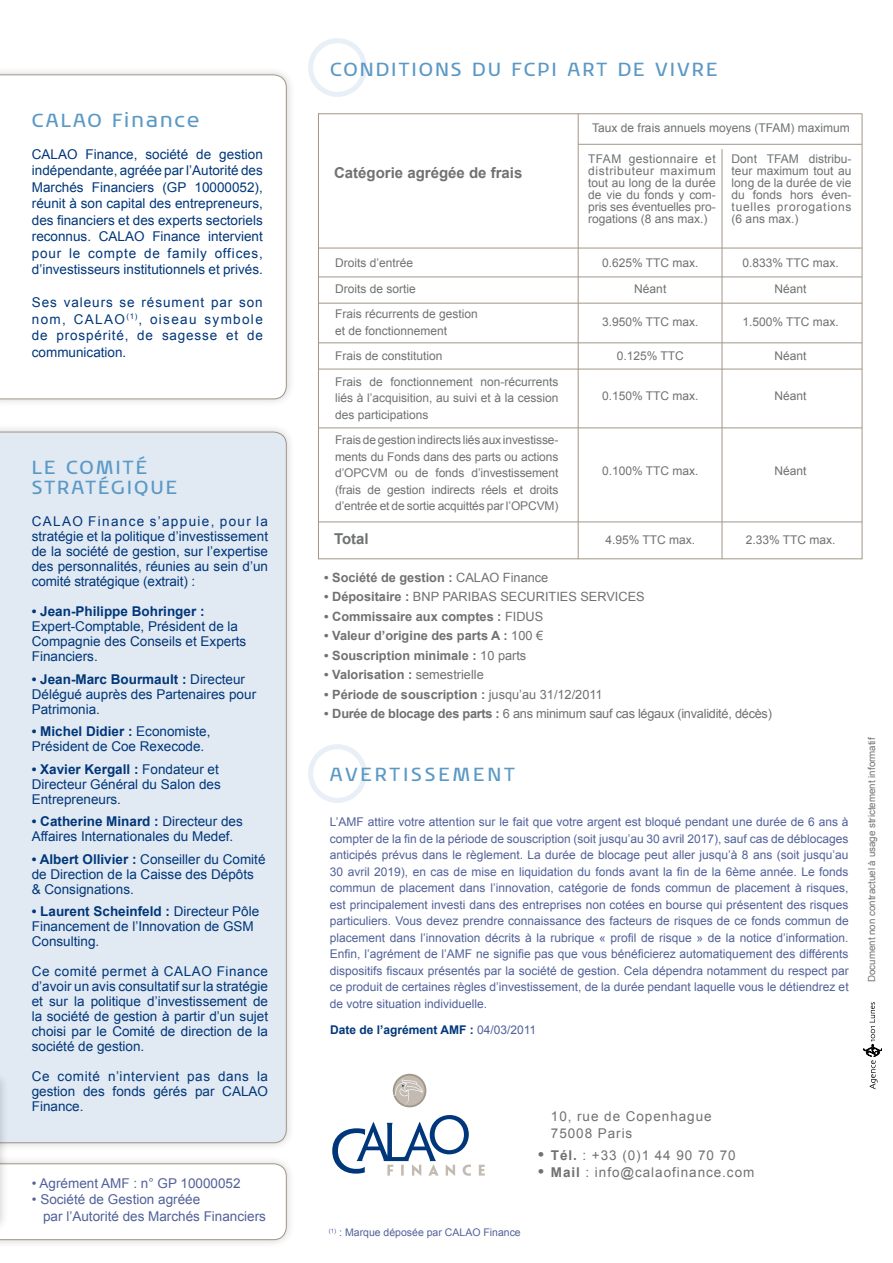
<style>
.page{position:relative;width:893px;height:1263px;background:#fff}
.page>*{position:absolute;margin:0;border:0;box-sizing:border-box;transform-origin:0 0}
.t1{font:19.5px/19.5px "Noa LT Std";letter-spacing:.1em;color:#5b99c5}
.t2{font:19.5px "Noa LT Std";color:#5b99c5}
.t3{font:700 15px "Arial";color:#707172}
.t4{font:13.5px/15px "Arial";color:#00377a}
.t5{font:13.5px/16.5px "Arial";color:#516199}
.t6{font:13.5px/16.5px "Arial";letter-spacing:.07em;color:#707172}
.t7{font:700 13.5px "Arial";color:#00377a}
.t8{font:700 12.75px "Arial";color:#707172}
.t9{font:12.75px "Arial";letter-spacing:-.02em;color:#707172}
.t10{font:12.75px "Arial";color:#707172}
.t11{font:12px/16.5px "Arial";color:#516199;text-align:justify}
.t12{font:12px/12px "Arial";color:#707172}
.t13{font:700 12px "Arial";color:#00377a}
.t14{font:10.5px "Arial";color:#516199}
.t15{font:9.75px "Arial";color:#707172}
.s1{font-weight:700}
.s2{font-weight:400}
.s3{font-weight:400;color:#516199}
.s4{font-weight:700;font-size:16.5px}
</style>
<div class="page">
<div style="left:0;top:423px;width:295px;height:729px;background:#000;opacity:.2"></div>
<div style="left:0;top:432px;width:286px;height:648px;background:#e1e9f3"></div>
<div style="left:0;top:66px;width:295px;height:342px;background:#000;opacity:.2"></div>
<svg style="left:0;top:75px;width:286px;height:324px"></svg>
<div style="left:0;top:1154px;width:295px;height:94px;background:#000;opacity:.2"></div>
<div style="left:0;top:1071px;width:9px;height:161px;background:#e0e8f2"></div>
<svg style="left:0;top:1080px;width:286px;height:160px"></svg>
<svg style="left:479px;top:1165px;width:6px;height:10px"></svg>
<svg style="left:332px;top:1115px;width:139px;height:61px"></svg>
<div style="left:394px;top:1075px;width:31px;height:31px;background:#c3bbb2;border-radius:50%"></div>
<div style="left:393px;top:1074px;width:33px;height:33px;border:2px solid #a19689;border-radius:50%"></div>
<svg style="left:392px;top:1079px;width:31px;height:27px"></svg>
<div style="left:308px;top:744px;width:59px;height:59px;border:5px solid #e8eff6;border-radius:50%"></div>
<div style="left:308px;top:38px;width:59px;height:59px;border:5px solid #e8eff6;border-radius:50%"></div>
<svg style="left:863px;top:1002px;width:19px;height:87px"></svg>
<hr style="left:722px;top:149px;width:1px;height:410px;background:#a19689">
<hr style="left:578px;top:114px;width:1px;height:445px;background:#a19689">
<hr style="left:862px;top:114px;width:1px;height:445px;background:#a19689">
<hr style="left:318px;top:113px;width:1px;height:446px;background:#a19689">
<hr style="left:318px;top:113px;width:544px;height:1px;background:#a19689">
<hr style="left:578px;top:144px;width:284px;height:1px;background:#a19689">
<hr style="left:318px;top:248px;width:544px;height:1px;background:#a19689">
<hr style="left:318px;top:558px;width:544px;height:1px;background:#a19689">
<hr style="left:318px;top:277px;width:544px;height:1px;background:#a19689">
<hr style="left:318px;top:303px;width:544px;height:1px;background:#a19689">
<hr style="left:318px;top:342px;width:544px;height:1px;background:#a19689">
<hr style="left:318px;top:369px;width:544px;height:1px;background:#a19689">
<hr style="left:318px;top:427px;width:544px;height:1px;background:#a19689">
<hr style="left:318px;top:521px;width:544px;height:1px;background:#a19689">
<h1 class="t1" style="left:32px;top:111px;width:169px">CALAO FINANCE</h1>
<p class="t4" style="left:32px;top:146px;width:232px;line-height:16.5px;text-align:justify">CALAO Finance, société de gestion indépendante, agréée par l’Autorité des Marchés Financiers (GP 10000052), réunit à son capital des entrepreneurs, des financiers et des experts sectoriels reconnus. CALAO Finance intervient pour le compte de family offices, d’investisseurs institutionnels et privés.</p>
<p class="t4" style="left:32px;top:294px;width:232px;line-height:16.5px;text-align:justify">Ses valeurs se résument par son nom, CALAO<sup>(1)</sup>, oiseau symbole de prospérité, de sagesse et de communication.</p>
<h1 class="t1" style="left:32px;top:458px;width:145px">LE COMITÉ<br>STRATÉGI QUE</h1>
<p class="t4" style="left:32px;top:514px;width:238px;text-align:justify">CALAO Finance s’appuie, pour la stratégie et la politique d’investissement de la société de gestion, sur l’expertise des personnalités, réunies au sein d’un comité stratégique (extrait) :</p>
<p class="t7" style="left:32px;top:602px;width:174px">• Jean-Philippe Bohringer :</p>
<p class="t4" style="left:32px;top:619px;width:216px">Expert-Comptable, Président de la<br>Compagnie des Conseils et Experts<br>Financiers.</p>
<p class="t4" style="left:32px;top:671px;width:226px"><span class="s1">• Jean-Marc Bourmault :</span> Directeur<br>Délégué auprès des Partenaires pour<br>Patrimonia.</p>
<p class="t4" style="left:32px;top:724px;width:180px"><span class="s1">• Michel Didier :</span> Economiste,<br>Président de Coe Rexecode.</p>
<p class="t4" style="left:32px;top:761px;width:191px"><span class="s1">• Xavier Kergall :</span> Fondateur et<br>Directeur Général du Salon des<br>Entrepreneurs.</p>
<p class="t4" style="left:32px;top:814px;width:213px"><span class="s1">• Catherine Minard :</span> Directeur des<br>Affaires Internationales du Medef.</p>
<p class="t4" style="left:32px;top:851px;width:235px"><span class="s1">• Albert Ollivier :</span> Conseiller du Comité de Direction de la Caisse des Dépôts &amp; Consignations.</p>
<p class="t4" style="left:32px;top:904px;width:229px"><span class="s1">• Laurent Scheinfeld :</span> Directeur Pôle<br>Financement de l’Innovation de GSM<br>Consulting.</p>
<p class="t4" style="left:32px;top:964px;width:238px;text-align:justify">Ce comité permet à CALAO Finance d’avoir un avis consultatif sur la stratégie et sur la politique d’investissement de la société de gestion à partir d’un sujet choisi par le Comité de direction de la société de gestion.</p>
<p class="t4" style="left:32px;top:1069px;width:238px;text-align:justify">Ce comité n’intervient pas dans la gestion des fonds gérés par CALAO Finance.</p>
<p class="t5" style="left:32px;top:1175px;width:210px">• Agrément AMF : n° GP 10000052</p>
<p class="t5" style="left:43px;top:1191px;width:224px;text-indent:-11px">• Société de Gestion agréée<br>par l’Autorité des Marchés Financiers</p>
<h1 class="t1" style="left:330px;top:60px;width:387px">CONDITIONS DU FCPI ART DE VIVRE</h1>
<p class="t3" style="left:334px;top:163px;width:190px">Catégorie agrégée de frais</p>
<p class="t12" style="left:335px;top:250px;width:144px;line-height:25.5px">Droits d’entrée<br>Droits de sortie<br>Frais récurrents de gestion</p>
<p class="t12" style="left:335px;top:318px;width:225px;line-height:25.5px">et de fonctionnement<br>Frais de constitution<br>Frais de fonctionnement non-récurrents</p>
<p class="t12" style="left:335px;top:390px;width:225px;line-height:16.5px">liés à l’acquisition, au suivi et à la cession des participations</p>
<p class="t12" style="left:335px;top:432px;width:225px;line-height:16.5px;text-align:justify">Frais de gestion indirects liés aux investisse&shy;ments du Fonds dans des parts ou actions d’OPCVM ou de fonds d’investissement (frais de gestion indirects réels et droits d’entrée et de sortie acquittés par l’OPCVM)</p>
<p class="t12" style="left:592px;top:122px;width:259px">Taux de frais annuels moyens (TFAM) maximum</p>
<p class="t12" style="left:588px;top:152px;width:129px;text-align:justify">TFAM gestionnaire et distributeur maximum tout au long de la durée de vie du fonds y com&shy;pris ses éventuelles pro&shy;rogations (8 ans max.)</p>
<p class="t12" style="left:602px;top:257px;width:98px">0.625% TTC max.</p>
<p class="t12" style="left:742px;top:257px;width:98px">0.833% TTC max.</p>
<p class="t12" style="left:634px;top:283px;width:34px">Néant</p>
<p class="t12" style="left:775px;top:283px;width:34px">Néant</p>
<p class="t12" style="left:602px;top:316px;width:98px">3.950% TTC max.</p>
<p class="t12" style="left:742px;top:316px;width:98px">1.500% TTC max.</p>
<p class="t12" style="left:732px;top:152px;width:121px;text-align:justify">Dont TFAM distribu&shy;teur maximum tout au long de la durée de vie du fonds hors éven&shy;tuelles prorogations (6 ans max.)</p>
<p class="t12" style="left:617px;top:350px;width:69px">0.125% TTC</p>
<p class="t12" style="left:775px;top:350px;width:34px">Néant</p>
<p class="t12" style="left:602px;top:390px;width:98px">0.150% TTC max.</p>
<p class="t12" style="left:602px;top:465px;width:98px">0.100% TTC max.</p>
<p class="t12" style="left:775px;top:390px;width:34px">Néant</p>
<p class="t12" style="left:775px;top:465px;width:34px">Néant</p>
<p class="t3" style="left:334px;top:529px;width:36px">Total</p>
<p class="t12" style="left:746px;top:534px;width:91px">2.33% TTC max.</p>
<p class="t12" style="left:605px;top:534px;width:91px">4.95% TTC max.</p>
<p class="t8" style="left:324px;top:569px;width:226px">• Société de gestion : <span class="s2">CALAO Finance</span></p>
<p class="t10" style="left:324px;top:588px;width:322px"><span class="s1">• Dépositaire :</span> BNP PARIBAS SECURITIES SERVICES</p>
<p class="t8" style="left:324px;top:608px;width:221px">• Commissaire aux comptes : <span class="s2">FIDUS</span></p>
<p class="t8" style="left:324px;top:627px;width:220px">• Valeur d’origine des parts A : <span class="s2">100 €</span></p>
<p class="t8" style="left:324px;top:647px;width:204px">• Souscription minimale : <span class="s2">10 parts</span></p>
<p class="t8" style="left:324px;top:666px;width:161px">• Valorisation : <span class="s2">semestrielle</span></p>
<p class="t8" style="left:324px;top:686px;width:280px">• Période de souscription : <span class="s2">jusqu’au 31/12/2011</span></p>
<p class="t9" style="left:324px;top:705px;width:449px"><span class="s1">• Durée de blocage des parts :</span> 6 ans minimum sauf cas légaux (invalidité, décès)</p>
<h1 class="t2" style="left:330px;top:763px;width:46px">AVERTISSEMENT</h1>
<p class="t11" style="left:330px;top:814px;width:520px">L’AMF attire votre attention sur le fait que votre argent est bloqué pendant une durée de 6 ans à compter de la fin de la période de souscription (soit jusqu’au 30 avril 2017), sauf cas de déblocages anticipés prévus dans le règlement. La durée de blocage peut aller jusqu’à 8 ans (soit jusqu’au 30 avril 2019), en cas de mise en liquidation du fonds avant la fin de la 6ème année. Le fonds commun de placement dans l’innovation, catégorie de fonds commun de placement à risques, est principalement investi dans des entreprises non cotées en bourse qui présentent des risques particuliers. Vous devez prendre connaissance des facteurs de risques de ce fonds commun de placement dans l’innovation décrits à la rubrique « profil de risque » de la notice d’information.<br>Enfin, l’agrément de l’AMF ne signifie pas que vous bénéficierez automatiquement des différents dispositifs fiscaux présentés par la société de gestion. Cela dépendra notamment du respect par ce produit de certaines règles d’investissement, de la durée pendant laquelle vous le détiendrez et de votre situation individuelle.</p>
<p class="t13" style="left:330px;top:1022px;width:208px">Date de l’agrément AMF : <span class="s3">04/03/2011</span></p>
<p class="t15" style="left:865px;top:982px;width:246px;rotate:-90deg">Document non contractuel à usage strictement informatif</p>
<p class="t6" style="left:551px;top:1108px;width:162px">10, rue de Copenhague<br>75008 Paris</p>
<p class="t6" style="left:538px;top:1147px;width:199px"><span class="s4">•</span> <span class="s1">Tél.</span> : +33 (0)1 44 90 70 70</p>
<p class="t6" style="left:538px;top:1164px;width:218px"><span class="s4">•</span> <span class="s1">Mail</span> : info@calaofinance.com</p>
<p class="t14" style="left:329px;top:1226px;width:193px"><sup>(1)</sup> : Marque déposée par CALAO Finance</p>
</div>
